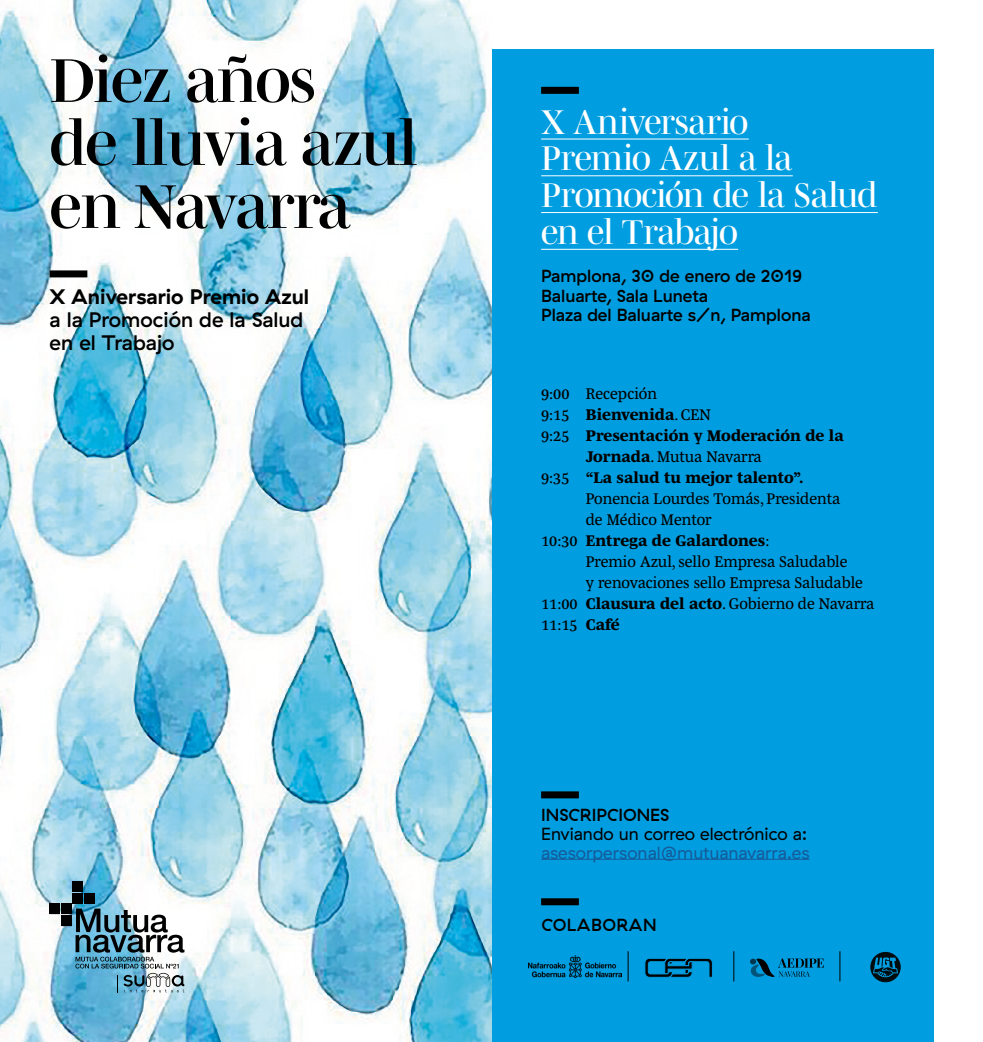
<style>
.page{position:relative;width:983px;height:1042px;background:#fff}
.page>*{position:absolute;margin:0;border:0;box-sizing:border-box;transform-origin:0 0}
.t1{font:600 63px/63px "Mencken Pro Head";letter-spacing:-.025em;color:#000}
.t2{font:35px/36.8px "Mencken Pro Head";letter-spacing:-.03em;color:#fff}
.t3{font:500 21px/22.8px "GT Haptik";color:#000}
.t4{font:700 21px "GT Haptik";color:#000}
.t5{font:500 17.5px/19.2px "GT Haptik";color:#000}
.t6{font:17.5px "GT Haptik";color:#165b9a}
.t7{font:17.5px "GT Haptik";color:#000}
.t8{font:500 17.5px "GT Haptik";letter-spacing:.03em;color:#000}
.t9{font:15.75px "Mencken Pro Text";color:#000}
.t10{font:800 15.75px "Mencken Pro Text";color:#000}
.s1{font-weight:400}
.s2{font-weight:800}
</style>
<div class="page">
<div style="left:273px;top:50px;width:660px;height:992px;background:#009ee0"></div>
<hr style="left:541px;top:139px;width:207px;height:1px;background:#fff">
<hr style="left:541px;top:175px;width:251px;height:1px;background:#fff">
<hr style="left:541px;top:212px;width:336px;height:1px;background:#fff">
<hr style="left:541px;top:249px;width:197px;height:1px;background:#fff">
<hr style="left:541px;top:859px;width:268px;height:1px;background:#165b9a">
<div style="left:541px;top:87px;width:37px;height:7px;background:#000"></div>
<div style="left:541px;top:791px;width:37px;height:7px;background:#000"></div>
<div style="left:541px;top:898px;width:37px;height:7px;background:#000"></div>
<svg style="left:645px;top:958px;width:67px;height:19px"></svg>
<div style="left:869px;top:951px;width:31px;height:31px;border:1px solid #fff;border-radius:50%"></div>
<svg style="left:870px;top:952px;width:29px;height:30px"></svg>
<div style="left:870px;top:952px;width:30px;height:30px;border:1px solid #111211;border-radius:50%"></div>
<svg style="left:872px;top:957px;width:25px;height:21px"></svg>
<hr style="left:627px;top:951px;width:1px;height:30px;background:#000">
<hr style="left:733px;top:951px;width:1px;height:30px;background:#000">
<hr style="left:839px;top:951px;width:1px;height:30px;background:#000">
<img style="left:528px;top:956px;width:93px;height:21px">
<svg style="left:750px;top:958px;width:73px;height:19px"></svg>
<img style="left:0;top:0;width:491px;height:1042px">
<div style="left:72px;top:881px;width:10px;height:10px;background:#000"></div>
<div style="left:72px;top:893px;width:10px;height:10px;background:#000"></div>
<div style="left:84px;top:893px;width:10px;height:10px;background:#000"></div>
<img style="left:50px;top:903px;width:134px;height:89px">
<div style="left:50px;top:270px;width:37px;height:7px;background:#000"></div>
<h1 class="t1" style="left:50px;top:41px;width:369px">Diez años<br>de lluvia azul en Navarra</h1>
<h3 class="t4" style="left:50px;top:284px;width:261px">X Aniversario Premio Azul</h3>
<h3 class="t3" style="left:50px;top:308px;width:255px">a la Promoción de la Salud en el Trabajo</h3>
<h2 class="t2" style="left:541px;top:99px;width:338px">X Aniversario<br>Premio Azul a la<br>Promoción de la Salud en el Trabajo</h2>
<p class="t5" style="left:541px;top:267px;width:271px">Pamplona, 30 de enero de 2019<br>Baluarte, Sala Luneta<br>Plaza del Baluarte s/n, Pamplona</p>
<p class="t9" style="left:541px;top:381px;width:117px">9:00 Recepción</p>
<p class="t10" style="left:541px;top:402px;width:171px"><span class="s1">9:15</span> Bienvenida<span class="s1">. CEN</span></p>
<p class="t10" style="left:541px;top:423px;width:304px"><span class="s1">9:25</span> Presentación y Moderación de la</p>
<p class="t9" style="left:585px;top:444px;width:177px"><span class="s2">Jornada</span>. Mutua Navarra</p>
<p class="t10" style="left:541px;top:465px;width:264px"><span class="s1">9:35</span> “La salud tu mejor talento”.</p>
<p class="t9" style="left:585px;top:486px;width:256px">Ponencia Lourdes Tomás, Presidenta</p>
<p class="t9" style="left:585px;top:507px;width:127px">de Médico Mentor</p>
<p class="t10" style="left:541px;top:528px;width:230px"><span class="s1">10:30</span> Entrega de Galardones<span class="s1">:</span></p>
<p class="t9" style="left:585px;top:549px;width:263px">Premio Azul, sello Empresa Saludable</p>
<p class="t9" style="left:585px;top:570px;width:278px">y renovaciones sello Empresa Saludable</p>
<p class="t9" style="left:541px;top:591px;width:334px">11:00 <span class="s2">Clausura del acto</span>. Gobierno de Navarra</p>
<p class="t9" style="left:541px;top:612px;width:80px">11:15 <span class="s2">Café</span></p>
<p class="t5" style="left:541px;top:805px;width:130px">INSCRIPCIONES</p>
<p class="t7" style="left:541px;top:824px;width:267px">Enviando un correo electrónico a:</p>
<p class="t6" style="left:541px;top:843px;width:270px">asesorpersonal@mutuanavarra.es</p>
<p class="t8" style="left:541px;top:915px;width:117px">COLABORAN</p>
</div>
